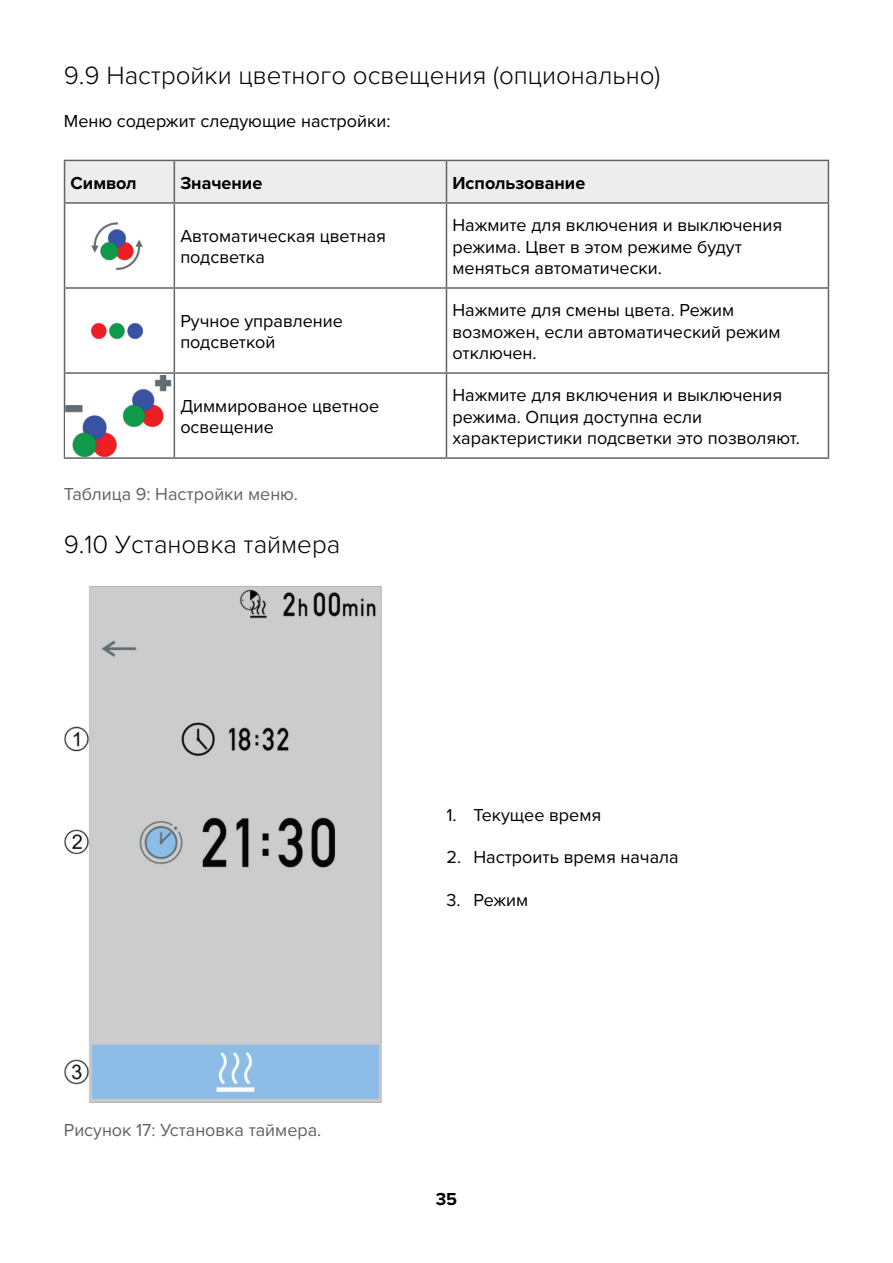
<style>
.page{position:relative;width:893px;height:1263px;background:#fff}
.page>*{position:absolute;margin:0;border:0;box-sizing:border-box;transform-origin:0 0}
.t1{font:300 25.95px "Proxima Nova";color:#000}
.t2{font:18px/21.6px "Proxima Nova";color:#000}
.t3{font:18px "Proxima Nova";color:#646363}
.t4{font:700 18px "Proxima Nova";color:#000}
</style>
<div class="page">
<div style="left:65px;top:161px;width:763px;height:41px;background:#ededed"></div>
<hr style="left:64px;top:161px;width:1px;height:41px;background:#646363">
<hr style="left:64px;top:160px;width:110px;height:1px;background:#646363">
<hr style="left:174px;top:161px;width:1px;height:41px;background:#646363">
<hr style="left:174px;top:160px;width:272px;height:1px;background:#646363">
<hr style="left:446px;top:161px;width:1px;height:41px;background:#646363">
<hr style="left:446px;top:160px;width:383px;height:1px;background:#646363">
<hr style="left:828px;top:161px;width:1px;height:41px;background:#646363">
<hr style="left:64px;top:204px;width:1px;height:83px;background:#646363">
<hr style="left:64px;top:289px;width:1px;height:83px;background:#646363">
<hr style="left:64px;top:202px;width:110px;height:2px;background:#646363">
<hr style="left:64px;top:287px;width:110px;height:2px;background:#646363">
<hr style="left:174px;top:204px;width:1px;height:83px;background:#646363">
<hr style="left:174px;top:289px;width:1px;height:83px;background:#646363">
<hr style="left:174px;top:202px;width:272px;height:2px;background:#646363">
<hr style="left:174px;top:287px;width:272px;height:2px;background:#646363">
<hr style="left:446px;top:204px;width:1px;height:83px;background:#646363">
<hr style="left:446px;top:289px;width:1px;height:83px;background:#646363">
<hr style="left:446px;top:202px;width:383px;height:2px;background:#646363">
<hr style="left:828px;top:204px;width:1px;height:83px;background:#646363">
<hr style="left:828px;top:289px;width:1px;height:83px;background:#646363">
<hr style="left:446px;top:287px;width:383px;height:2px;background:#646363">
<hr style="left:64px;top:374px;width:1px;height:83px;background:#646363">
<hr style="left:64px;top:372px;width:110px;height:2px;background:#646363">
<hr style="left:64px;top:457px;width:110px;height:2px;background:#646363">
<hr style="left:174px;top:374px;width:1px;height:83px;background:#646363">
<hr style="left:174px;top:372px;width:272px;height:2px;background:#646363">
<hr style="left:174px;top:457px;width:272px;height:2px;background:#646363">
<hr style="left:446px;top:374px;width:1px;height:83px;background:#646363">
<hr style="left:446px;top:372px;width:383px;height:2px;background:#646363">
<hr style="left:828px;top:374px;width:1px;height:83px;background:#646363">
<hr style="left:446px;top:457px;width:383px;height:2px;background:#646363">
<img style="left:64px;top:586px;width:318px;height:517px">
<img style="left:91px;top:222px;width:51px;height:48px">
<img style="left:92px;top:323px;width:51px;height:16px">
<img style="left:122px;top:375px;width:50px;height:51px">
<img style="left:66px;top:405px;width:51px;height:51px">
<h1 class="t1" style="left:64px;top:61px;width:598px">9.9 Настройки цветного освещения (опционально)</h1>
<p class="t2" style="left:64px;top:110px;width:328px">Меню содержит следующие настройки:</p>
<p class="t4" style="left:71px;top:169px;width:68px">Символ</p>
<p class="t4" style="left:180px;top:169px;width:84px">Значение</p>
<p class="t4" style="left:452px;top:169px;width:134px">Использование</p>
<p class="t2" style="left:180px;top:224px;width:207px">Автоматическая цветная подсветка</p>
<p class="t2" style="left:452px;top:213px;width:331px">Нажмите для включения и выключения режима. Цвет в этом режиме будут меняться автоматически.</p>
<p class="t2" style="left:180px;top:309px;width:164px">Ручное управление подсветкой</p>
<p class="t2" style="left:452px;top:298px;width:330px">Нажмите для смены цвета. Режим возможен, если автоматический режим отключен.</p>
<p class="t2" style="left:180px;top:394px;width:200px">Диммированое цветное освещение</p>
<p class="t2" style="left:452px;top:383px;width:349px">Нажмите для включения и выключения режима. Опция доступна если характеристики подсветки это позволяют.</p>
<p class="t3" style="left:64px;top:481px;width:236px">Таблица 9: Настройки меню.</p>
<h1 class="t1" style="left:64px;top:529px;width:278px">9.10 Установка таймера</h1>
<p class="t3" style="left:64px;top:1116px;width:259px">Рисунок 17: Установка таймера.</p>
<p class="t2" style="left:446px;top:803px;width:156px">1. Текущее время</p>
<p class="t2" style="left:446px;top:846px;width:234px">2. Настроить время начала</p>
<p class="t2" style="left:446px;top:889px;width:83px">3. Режим</p>
<p class="t4" style="left:436px;top:1186px;width:23px">35</p>
</div>
